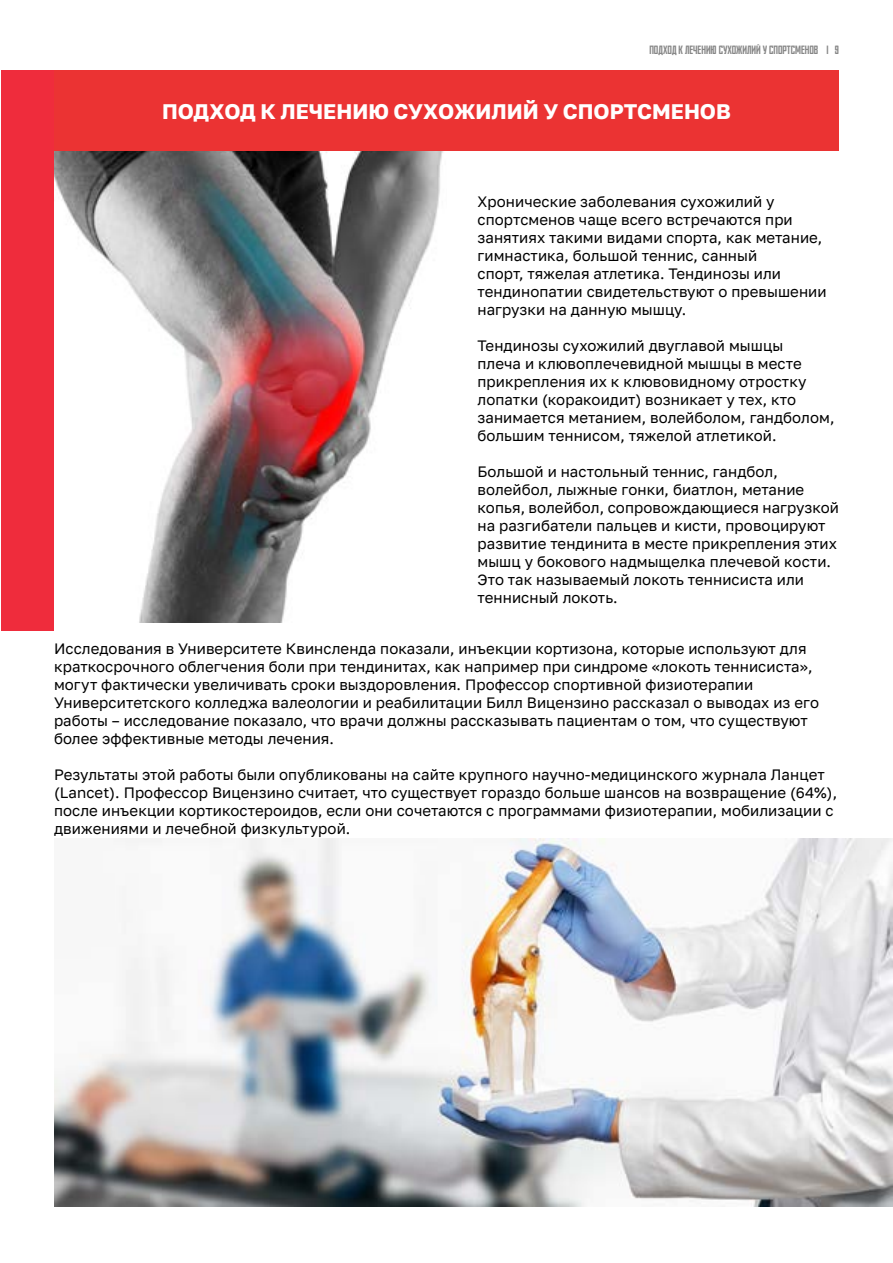
<style>
.page{position:relative;width:893px;height:1263px;background:#fff}
.page>*{position:absolute;margin:0;border:0;box-sizing:border-box;transform-origin:0 0}
.t1{font:700 21px "Golos Text";color:#fff}
.t2{font:15px/18px "Golos Text";letter-spacing:.005em;color:#000}
.t3{font:12px "Mossport";color:#878787}
</style>
<div class="page">
<img style="left:54px;top:151px;width:389px;height:471px">
<div style="left:54px;top:70px;width:785px;height:81px;background:#eb3333"></div>
<img style="left:54px;top:839px;width:839px;height:368px">
<div style="left:1px;top:70px;width:52px;height:561px;background:#ef2c3c"></div>
<p class="t3" style="left:649px;top:44px;width:191px">ПОДХОД К ЛЕЧЕНИЮ СУХОЖИЛИЙ У СПОРТСМЕНОВ I 9</p>
<h1 class="t1" style="left:162px;top:98px;width:570px">ПОДХОД К ЛЕЧЕНИЮ СУХОЖИЛИЙ У СПОРТСМЕНОВ</h1>
<p class="t2" style="left:477px;top:192px;width:351px">Хронические заболевания сухожилий у спортсменов чаще всего встречаются при занятиях такими видами спорта, как метание, гимнастика, большой теннис, санный<br>спорт, тяжелая атлетика. Тендинозы или тендинопатии свидетельствуют о превышении нагрузки на данную мышцу.</p>
<p class="t2" style="left:477px;top:336px;width:358px">Тендинозы сухожилий двуглавой мышцы<br>плеча и клювоплечевидной мышцы в месте прикрепления их к клювовидному отростку лопатки (коракоидит) возникает у тех, кто занимается метанием, волейболом, гандболом, большим теннисом, тяжелой атлетикой.</p>
<p class="t2" style="left:477px;top:462px;width:363px">Большой и настольный теннис, гандбол, волейбол, лыжные гонки, биатлон, метание копья, волейбол, сопровождающиеся нагрузкой на разгибатели пальцев и кисти, провоцируют развитие тендинита в месте прикрепления этих мышц у бокового надмыщелка плечевой кости.<br>Это так называемый локоть теннисиста или теннисный локоть.</p>
<p class="t2" style="left:54px;top:639px;width:766px">Исследования в Университете Квинсленда показали, инъекции кортизона, которые используют для краткосрочного облегчения боли при тендинитах, как например при синдроме «локоть теннисиста», могут фактически увеличивать сроки выздоровления. Профессор спортивной физиотерапии Университетского колледжа валеологии и реабилитации Билл Вицензино рассказал о выводах из его работы – исследование показало, что врачи должны рассказывать пациентам о том, что существуют более эффективные методы лечения.</p>
<p class="t2" style="left:54px;top:765px;width:785px">Результаты этой работы были опубликованы на сайте крупного научно-медицинского журнала Ланцет (Lancet). Профессор Вицензино считает, что существует гораздо больше шансов на возвращение (64%), после инъекции кортикостероидов, если они сочетаются с программами физиотерапии, мобилизации с движениями и лечебной физкультурой.</p>
</div>
